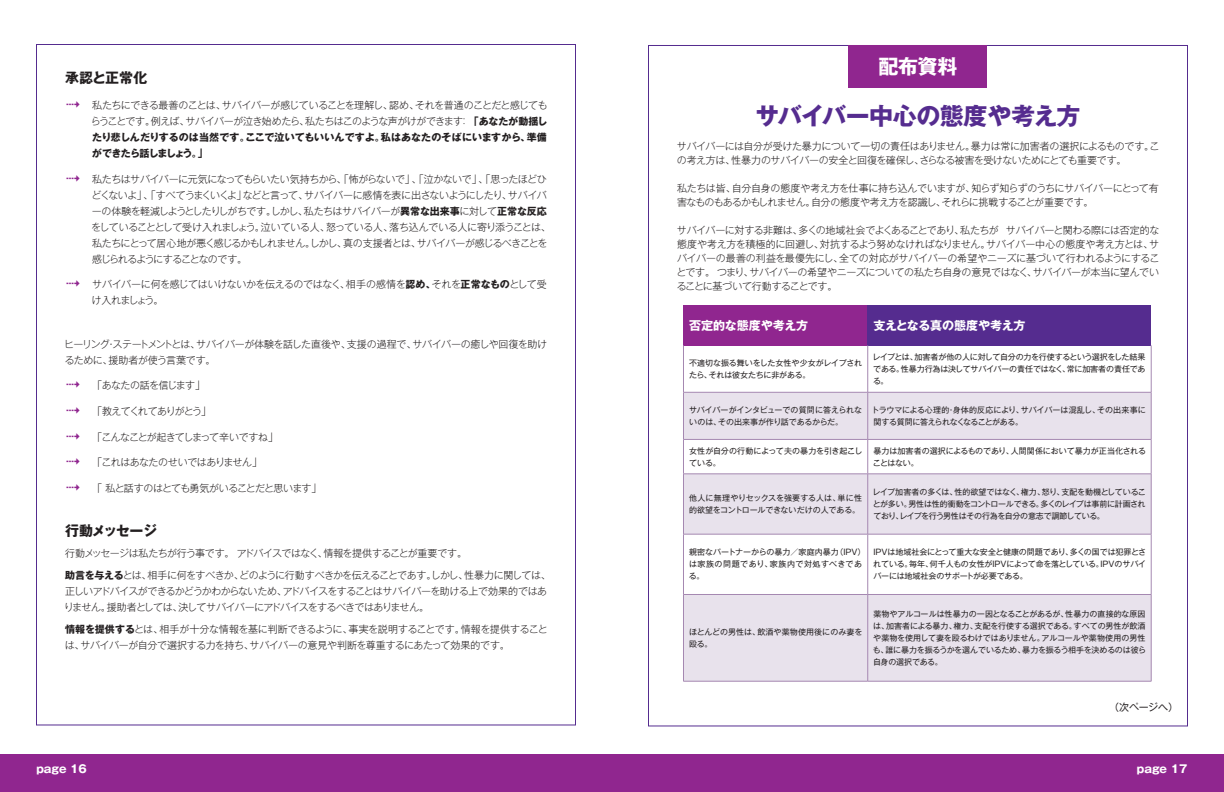
<style>
.page{position:relative;width:1224px;height:792px;background:#fff}
.page>*{position:absolute;margin:0;border:0;box-sizing:border-box;transform-origin:0 0}
.t1{font:700 24px "P Gothic MB101 Pr 6 N";letter-spacing:-.02em;color:#552c8f}
.t2{font:700 20px "Gothic MB101 Pr 6 N";color:#fff}
.t3{font:700 14px "Gothic MB101 Pr 6 N";letter-spacing:-.055em;color:#231f20}
.t4{font:700 14px "Gothic MB101 Pr 6 N";letter-spacing:-.03em;color:#231f20}
.t5{font:700 12px "Gothic MB101 Pr 6 N";letter-spacing:-.02em;color:#fff}
.t6{font:700 12px "Gothic MB101 Pr 6 N";color:#fff}
.t7{font:700 11px "Gothic MB101 Pr 6 N";color:#fff}
.t8{font:300 10px/16px "Gothic MB101 Pr 6 N";letter-spacing:-.05em;color:#231f20}
.t9{font:300 10px/16px "Gothic MB101 Pr 6 N";letter-spacing:-.03em;color:#231f20}
.t10{font:300 10px "Gothic MB101 Pr 6 N";letter-spacing:-.075em;color:#231f20}
.t11{font:300 10px "Gothic MB101 Pr 6 N";letter-spacing:-.11em;color:#231f20}
.t12{font:300 10px "Gothic MB101 Pr 6 N";letter-spacing:-.07em;color:#231f20}
.t13{font:10px "Gothic MB101 Pr 6 N";letter-spacing:-.005em;color:#231f20}
.t14{font:8px/12px "Gothic MB101 Pr 6 N";letter-spacing:-.02em;color:#231f20;text-align:justify}
.t15{font:8px/12px "P Gothic MB101 Pr 6 N";color:#231f20}
.t16{font:8px/12px "P Gothic MB101 Pr 6 N";letter-spacing:-.025em;color:#231f20}
.s1{color:#90268f}
.s2{font-weight:700}
</style>
<div class="page">
<div style="left:612px;top:754px;width:612px;height:38px;background:#90268f"></div>
<div style="left:683px;top:305px;width:185px;height:40px;background:#90268f"></div>
<div style="left:868px;top:305px;width:283px;height:40px;background:#552c8f"></div>
<svg style="left:684px;top:393px;width:467px;height:288px;fill:#e8e2ec"></svg>
<hr style="left:683px;top:345px;width:1px;height:47px;background:#a588b1">
<hr style="left:867px;top:345px;width:1px;height:47px;background:#a588b1">
<hr style="left:1151px;top:345px;width:1px;height:47px;background:#a588b1">
<hr style="left:683px;top:392px;width:185px;height:1px;background:#a588b1">
<hr style="left:683px;top:393px;width:1px;height:46px;background:#a588b1">
<hr style="left:868px;top:392px;width:283px;height:1px;background:#a588b1">
<hr style="left:867px;top:393px;width:1px;height:46px;background:#a588b1">
<hr style="left:1151px;top:393px;width:1px;height:46px;background:#a588b1">
<hr style="left:683px;top:439px;width:185px;height:1px;background:#a588b1">
<hr style="left:683px;top:440px;width:1px;height:34px;background:#a588b1">
<hr style="left:868px;top:439px;width:283px;height:1px;background:#a588b1">
<hr style="left:867px;top:440px;width:1px;height:34px;background:#a588b1">
<hr style="left:1151px;top:440px;width:1px;height:34px;background:#a588b1">
<hr style="left:683px;top:474px;width:185px;height:1px;background:#a588b1">
<hr style="left:683px;top:474px;width:1px;height:60px;background:#a588b1">
<hr style="left:868px;top:474px;width:283px;height:1px;background:#a588b1">
<hr style="left:867px;top:474px;width:1px;height:60px;background:#a588b1">
<hr style="left:1151px;top:474px;width:1px;height:60px;background:#a588b1">
<hr style="left:683px;top:534px;width:185px;height:1px;background:#a588b1">
<hr style="left:683px;top:534px;width:1px;height:60px;background:#a588b1">
<hr style="left:868px;top:534px;width:283px;height:1px;background:#a588b1">
<hr style="left:867px;top:534px;width:1px;height:60px;background:#a588b1">
<hr style="left:1151px;top:534px;width:1px;height:60px;background:#a588b1">
<hr style="left:683px;top:594px;width:185px;height:1px;background:#a588b1">
<hr style="left:683px;top:595px;width:1px;height:86px;background:#a588b1">
<hr style="left:868px;top:594px;width:283px;height:1px;background:#a588b1">
<hr style="left:867px;top:595px;width:1px;height:86px;background:#a588b1">
<hr style="left:1151px;top:595px;width:1px;height:86px;background:#a588b1">
<hr style="left:683px;top:681px;width:185px;height:1px;background:#a588b1">
<hr style="left:868px;top:681px;width:283px;height:1px;background:#a588b1">
<div style="left:0;top:754px;width:612px;height:38px;background:#90268f"></div>
<div style="left:849px;top:45px;width:138px;height:43px;background:#90268f"></div>
<p class="t4" style="left:65px;top:67px;width:84px">承認と正常化</p>
<p class="t8" style="left:91px;top:96px;width:458px;text-align:justify;text-indent:-26px"><span class="s1">✔</span> 私たちにできる最善のことは、サバイバーが感じていることを理解し、認め、それを普通のことだと感じてもらうことです。例えば、サバイバーが泣き始めたら、私たちはこのような声がけができます：<span class="s2">「あなたが動揺したり悲しんだりするのは当然です。ここで泣いてもいいんですよ。私はあなたのそばにいますから、準備ができたら話しましょう。」</span></p>
<p class="t8" style="left:91px;top:170px;width:461px;text-indent:-26px"><span class="s1">✔</span> 私たちはサバイバーに元気になってもらいたい気持ちから、「怖がらないで」、「泣かないで」、「思ったほどひどくないよ」、「すべてうまくいくよ」などと言って、サバイバーに感情を表に出さないようにしたり、サバイバーの体験を軽減しようとしたりしがちです。しかし、私たちはサバイバーが<span class="s2">異常な出来事</span>に対して<span class="s2">正常な反応</span>をしていることとして受け入れましょう。泣いている人、怒っている人、落ち込んでいる人に寄り添うことは、私たちにとって居心地が悪く感じるかもしれません。しかし、真の支援者とは、サバイバーが感じるべきことを感じられるようにすることなのです。</p>
<p class="t8" style="left:92px;top:276px;width:457px;text-indent:-27px"><span class="s1">✔</span> サバイバーに何を感じてはいけないかを伝えるのではなく、相手の感情を<span class="s2">認め、</span>それを<span class="s2">正常なもの</span>として受け入れましょう。</p>
<p class="t8" style="left:64px;top:335px;width:484px">ヒーリング・ステートメントとは、サバイバーが体験を話した直後や、支援の過程で、サバイバーの癒しや回復を助けるために、援助者が使う言葉です。</p>
<p class="t12" style="left:65px;top:377px;width:141px"><span class="s1">✔</span> 「あなたの話を信じます」</p>
<p class="t11" style="left:65px;top:403px;width:148px"><span class="s1">✔</span> 「教えてくれてありがとう」</p>
<p class="t10" style="left:65px;top:429px;width:214px"><span class="s1">✔</span> 「こんなことが起きてしまって辛いですね」</p>
<p class="t8" style="left:65px;top:454px;width:198px"><span class="s1">✔</span> 「これはあなたのせいではありません」</p>
<p class="t10" style="left:65px;top:480px;width:258px"><span class="s1">✔</span> 「 私と話すのはとても勇気がいることだと思います」</p>
<p class="t3" style="left:65px;top:519px;width:94px">行動メッセージ</p>
<p class="t8" style="left:65px;top:545px;width:404px">行動メッセージは私たちが行う事です。 アドバイスではなく、情報を提供することが重要です。</p>
<p class="t8" style="left:64px;top:566px;width:488px"><span class="s2">助言を与える</span>とは、相手に何をすべきか、どのように行動すべきかを伝えることであす。しかし、性暴力に関しては、正しいアドバイスができるかどうかわからないため、アドバイスをすることはサバイバーを助ける上で効果的ではありません。援助者としては、決してサバイバーにアドバイスをするべきではありません。</p>
<p class="t9" style="left:65px;top:620px;width:484px"><span class="s2">情報を提供する</span>とは、相手が十分な情報を基に判断できるように、事実を説明することです。情報を提供することは、サバイバーが自分で選択する力を持ち、サバイバーの意見や判断を尊重するにあたって効果的です。</p>
<p class="t2" style="left:879px;top:50px;width:80px">配布資料</p>
<p class="t1" style="left:755px;top:103px;width:327px">サバイバー中心の態度や考え方</p>
<p class="t9" style="left:677px;top:139px;width:484px;line-height:14px">サバイバーには自分が受けた暴力について一切の責任はありません。暴力は常に加害者の選択によるものです。この考え方は、性暴力のサバイバーの安全と回復を確保し、さらなる被害を受けないためにとても重要です。</p>
<p class="t8" style="left:677px;top:181px;width:483px;line-height:14px">私たちは皆、自分自身の態度や考え方を仕事に持ち込んでいますが、知らず知らずのうちにサバイバーにとって有害なものもあるかもしれません。自分の態度や考え方を認識し、それらに挑戦することが重要です。</p>
<p class="t8" style="left:676px;top:223px;width:485px;line-height:14px;text-align:justify">サバイバーに対する非難は、多くの地域社会でよくあることであり、私たちが サバイバーと関わる際には否定的な態度や考え方を積極的に回避し、対抗するよう努めなければなりません。サバイバー中心の態度や考え方とは、サバイバーの最善の利益を最優先にし、全ての対応がサバイバーの希望やニーズに基づいて行われるようにすることです。 つまり、サバイバーの希望やニーズについての私たち自身の意見ではなく、サバイバーが本当に望んでいることに基づいて行動することです。</p>
<p class="t6" style="left:689px;top:315px;width:120px">否定的な態度や考え方</p>
<p class="t5" style="left:873px;top:315px;width:153px">支えとなる真の態度や考え方</p>
<p class="t16" style="left:689px;top:357px;width:175px">不適切な振る舞いをした女性や少女がレイプされたら、それは彼女たちに非がある。</p>
<p class="t14" style="left:873px;top:350px;width:274px">レイプとは、加害者が他の人に対して自分の力を行使するという選択をした結果である。性暴力行為は決してサバイバーの責任ではなく、常に加害者の責任である。</p>
<p class="t15" style="left:689px;top:404px;width:175px">サバイバーがインタビューでの質問に答えられないのは、その出来事が作り話であるからだ。</p>
<p class="t14" style="left:872px;top:403px;width:276px">トラウマによる心理的・身体的反応により、サバイバーは混乱し、その出来事に関する質問に答えられなくなることがある。</p>
<p class="t15" style="left:689px;top:445px;width:175px">女性が自分の行動によって夫の暴力を引き起こしている。</p>
<p class="t14" style="left:873px;top:444px;width:275px">暴力は加害者の選択によるものであり、人間関係において暴力が正当化されることはない。</p>
<p class="t15" style="left:689px;top:492px;width:174px">他人に無理やりセックスを強要する人は、単に性的欲望をコントロールできないだけの人である。</p>
<p class="t14" style="left:873px;top:486px;width:275px">レイプ加害者の多くは、性的欲望ではなく、権力、怒り、支配を動機としていることが多い。男性は性的衝動をコントロールできる。多くのレイプは事前に計画されており、レイプを行う男性はその行為を自分の意志で調節している。</p>
<p class="t15" style="left:689px;top:546px;width:178px">親密なパートナーからの暴力／家庭内暴力（IPV）は家族の問題であり、家族内で対処すべきである。</p>
<p class="t14" style="left:873px;top:546px;width:275px">IPVは地域社会にとって重大な安全と健康の問題であり、多くの国では犯罪とされている。毎年、何千人もの女性がIPVによって命を落としている。IPVのサバイバーには地域社会のサポートが必要である。</p>
<p class="t15" style="left:689px;top:626px;width:175px">ほとんどの男性は、飲酒や薬物使用後にのみ妻を殴る。</p>
<p class="t14" style="left:873px;top:607px;width:275px">薬物やアルコールは性暴力の一因となることがあるが、性暴力の直接的な原因は、加害者による暴力、権力、支配を行使する選択である。すべての男性が飲酒や薬物を使用して妻を殴るわけではありません。アルコールや薬物使用の男性も、誰に暴力を振るうかを選んでいるため、暴力を振るう相手を決めるのは彼ら自身の選択である。</p>
<p class="t13" style="left:1109px;top:699px;width:71px">（次ページへ）</p>
<p class="t7" style="left:36px;top:759px;width:52px">page 16</p>
<p class="t7" style="left:1137px;top:759px;width:52px">page 17</p>
</div>
